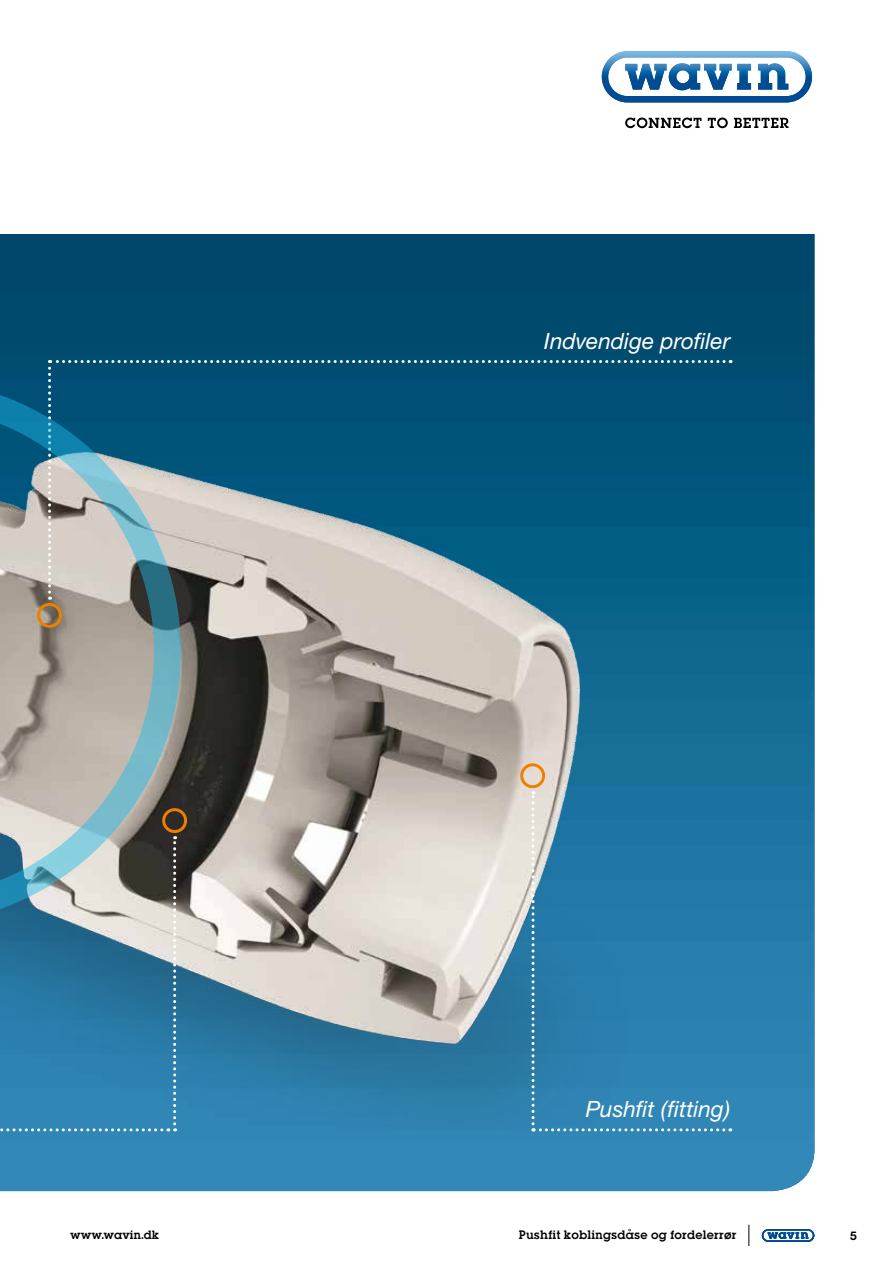
<style>
.page{position:relative;width:893px;height:1263px;background:#fff}
.page>*{position:absolute;margin:0;border:0;box-sizing:border-box;transform-origin:0 0}
.t1{font:italic 22.5px "Helvetica Neue";color:#fff}
.t2{font:700 12px "Helvetica Neue";color:#000}
.t3{font:10.95px "Lubalin Demi";letter-spacing:.02em;color:#000}
.t4{font:10.8px "Lubalin Demi";letter-spacing:.005em;color:#000}
</style>
<div class="page">
<svg style="left:748px;top:1225px;width:1px;height:21px"></svg>
<svg style="left:625px;top:118px;width:76px;height:10px"></svg>
<svg style="left:708px;top:118px;width:20px;height:10px"></svg>
<svg style="left:734px;top:118px;width:54px;height:10px"></svg>
<svg style="left:602px;top:51px;width:210px;height:51px"></svg>
<svg style="left:762px;top:1229px;width:52px;height:13px"></svg>
<img style="left:0;top:234px;width:814px;height:957px">
<img style="left:0;top:234px;width:635px;height:897px">
<svg style="left:0;top:1128px;width:162px;height:3px"></svg>
<svg style="left:168px;top:925px;width:8px;height:206px;background:#659cb9"></svg>
<svg style="left:531px;top:791px;width:193px;height:340px;background:#2d7fac"></svg>
<div style="left:520px;top:763px;width:25px;height:25px;border:3px solid #ee7f00;border-radius:50%"></div>
<div style="left:162px;top:808px;width:25px;height:25px;border:3px solid #ee7f00;border-radius:50%"></div>
<svg style="left:48px;top:360px;width:676px;height:240px;background:#286b89"></svg>
<svg style="left:0;top:379px;width:181px;height:546px;background:#879ca0"></svg>
<p class="t1" style="left:544px;top:328px;width:187px">Indvendige profiler</p>
<p class="t1" style="left:586px;top:1095px;width:146px">Pushfit (fitting)</p>
<p class="t4" style="left:70px;top:1227px;width:91px">www.wavin.dk</p>
<p class="t3" style="left:519px;top:1227px;width:219px">Pushfit koblingsdåse og fordelerrør</p>
<p class="t2" style="left:850px;top:1228px;width:8px">5</p>
</div>
